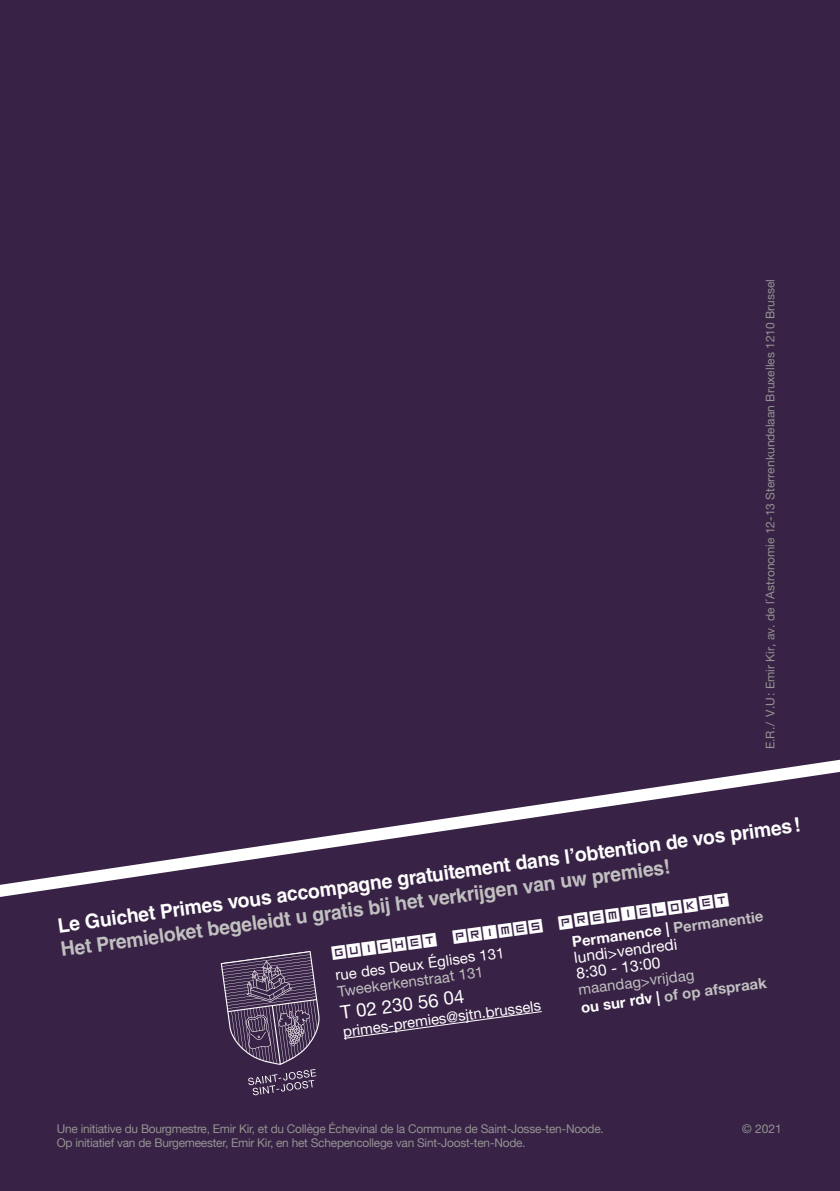
<style>
.page{position:relative;width:840px;height:1191px;background:#fff}
.page>*{position:absolute;margin:0;border:0;box-sizing:border-box;transform-origin:0 0}
.t1{font:24px "Inversionz";color:#fff}
.t2{font:700 20px "Helvetica LT Std";color:#fff}
.t3{font:700 20px "Helvetica LT Std";color:#c0c0c0}
.t4{font:18.6px "Helvetica Neue LT Std";color:#fff}
.t5{font:15.6px/16px "Helvetica Neue LT Std";color:#fff}
.t6{font:14.8px/18.2px "Helvetica Neue LT Std";color:#c0c0c0}
.t7{font:14.8px "Helvetica Neue LT Std";color:#fff}
.t8{font:700 14.8px "Helvetica Neue LT Std";color:#fff}
.t9{font:12px "Helvetica Neue";letter-spacing:-.02em;color:#939393}
.t10{font:12px "Helvetica Neue";color:#939393}
.s1{color:#c0c0c0}
.s2{font-weight:700;color:#fff}
.s3{font-weight:700}
</style>
<div class="page">
<div style="left:0;top:0;width:839px;height:737px;background:#382245"></div>
<div style="left:0;top:737px;width:839px;height:454px;background:#382245"></div>
<svg style="left:220px;top:951px;width:101px;height:144px;background:#554260"></svg>
<div style="left:343px;top:1010px;width:199px;height:29px;background:#382245"></div>
<p class="t10" style="left:762px;top:749px;width:472px;rotate:-90deg">E.R./ V.U: Emir Kir, av. de l´Astronomie 12-13 Sterrenkundelaan Bruxelles 1210 Brussel</p>
<h2 class="t2" style="left:56px;top:915px;width:750px;rotate:-8deg">Le Guichet Primes vous accompagne gratuitement dans l’obtention de vos primes!</h2>
<h2 class="t3" style="left:59px;top:938px;width:616px;rotate:-8deg">Het Premieloket begeleidt u gratis bij het verkrijgen van uw premies!</h2>
<h1 class="t1" style="left:330px;top:939px;width:403px;rotate:-8deg">guichet primes premieloket</h1>
<p class="t8" style="left:570px;top:933px;width:194px;rotate:-8deg">Permanence | <span class="s1">Permanentie</span></p>
<p class="t5" style="left:572px;top:949px;width:105px;rotate:-8deg">lundi&gt;vendredi<br>8:30 - 13:00</p>
<p class="t7" style="left:334px;top:967px;width:172px;rotate:-8deg">rue des Deux Églises 131</p>
<p class="t6" style="left:336px;top:982px;width:148px;rotate:-8deg">Tweekerkenstraat 131</p>
<p class="t6" style="left:577px;top:981px;width:189px;rotate:-8deg">maandag&gt;vrijdag<br><span class="s2">ou sur rdv |</span> <span class="s3">of op afspraak</span></p>
<h3 class="t4" style="left:339px;top:1002px;width:126px;rotate:-8deg">T 02 230 56 04</h3>
<p class="t7" style="left:342px;top:1023px;width:201px;rotate:-8deg">primes-premies@sjtn.brussels</p>
<p class="t9" style="left:57px;top:1120px;width:548px">Une initiative du Bourgmestre, Emir Kir, et du Collège Échevinal de la Commune de Saint-Josse-ten-Noode.</p>
<p class="t10" style="left:741px;top:1121px;width:41px">© 2021</p>
<p class="t9" style="left:57px;top:1134px;width:470px">Op initiatief van de Burgemeester, Emir Kir, en het Schepencollege van Sint-Joost-ten-Node.</p>
</div>
